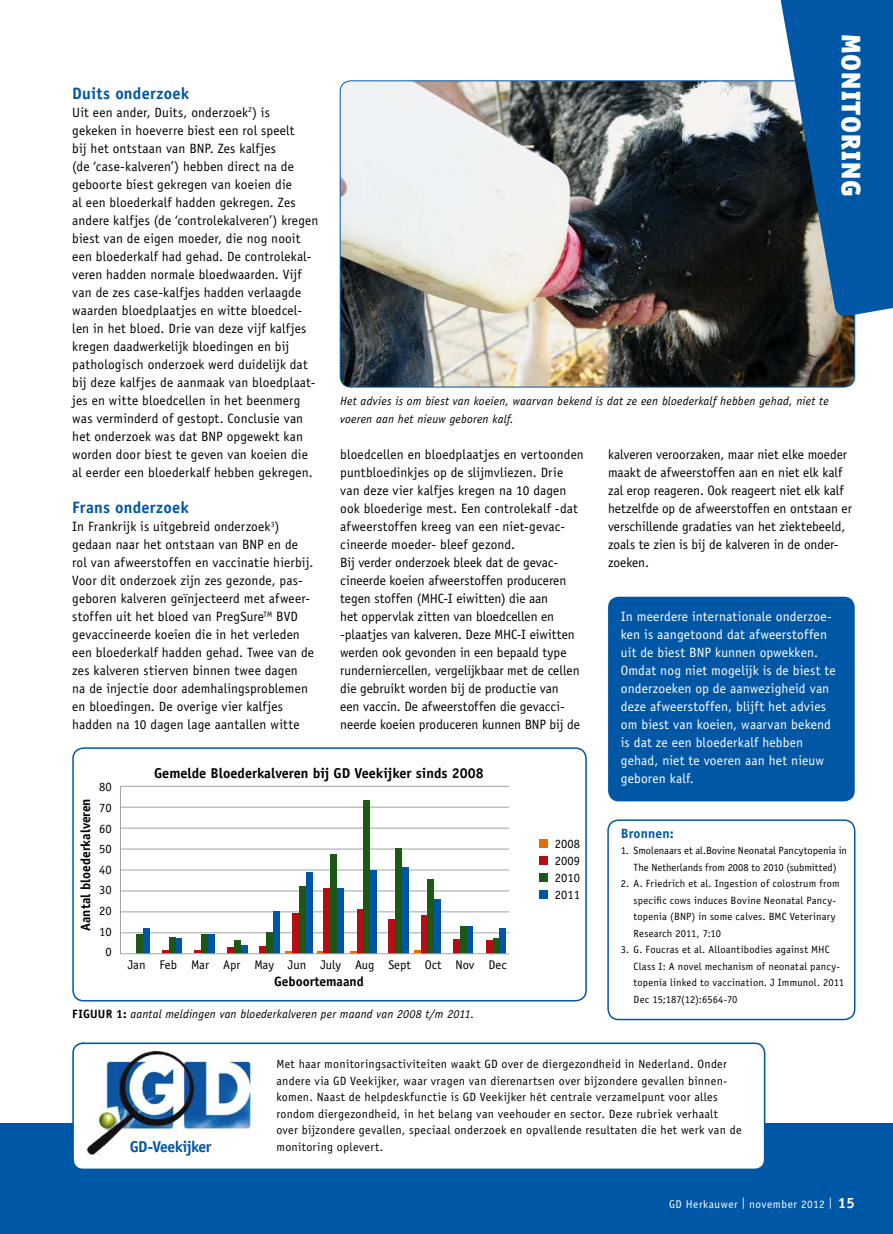
<style>
.page{position:relative;width:893px;height:1234px;background:#fff}
.page>*{position:absolute;margin:0;border:0;box-sizing:border-box;transform-origin:0 0}
.t1{font:900 27px "Officina San ITC";letter-spacing:.03em;color:#fff}
.t2{font:700 16.5px "Officina Sans Std";color:#0057a5}
.t3{font:700 15.75px "Officina Sans Std";color:#0057a5}
.t4{font:700 14.25px "Officina Sans Std";color:#000}
.t5{font:13.5px/18px "Officina Sans Std";letter-spacing:.01em;color:#000}
.t6{font:13.5px/18px "Officina Sans Std";letter-spacing:.01em;color:#fff}
.t7{font:700 13.5px "Officina Sans Std";color:#000}
.t8{font:700 13.5px "Officina Sans Std";color:#0057a5}
.t9{font:12.6px/20.5px "Officina Sans Std";color:#000;text-align:center}
.t10{font:12px/16.5px "Officina Sans Std";letter-spacing:.025em;color:#000}
.t11{font:italic 12px/18px "Officina Sans Std";letter-spacing:.02em;color:#000}
.t12{font:11.25px "Officina Sans Std";letter-spacing:.045em;color:#fff}
.t13{font:10.5px/16.5px "Officina Sans Std";letter-spacing:.015em;color:#000}
.s1{font-weight:700;font-style:normal}
.s2{font-weight:700;font-size:15px}
</style>
<div class="page">
<img style="left:340px;top:82px;width:515px;height:305px">
<div style="left:539px;top:839px;width:9px;height:8px;background:#e56e00"></div>
<div style="left:539px;top:856px;width:9px;height:8px;background:#b40e15"></div>
<div style="left:539px;top:873px;width:9px;height:8px;background:#1c5715"></div>
<div style="left:539px;top:890px;width:9px;height:8px;background:#0056a4"></div>
<svg style="left:120px;top:785px;width:390px;height:169px"></svg>
<div style="left:72px;top:747px;width:515px;height:254px;border:2px solid #0056a4;border-radius:11px"></div>
<div style="left:608px;top:596px;width:247px;height:205px;background:#0057a5;border-radius:11px"></div>
<div style="left:607px;top:819px;width:248px;height:201px;border:2px solid #0057a5;border-radius:11px"></div>
<svg style="left:774px;top:0;width:119px;height:318px;background:#1d5a90"></svg>
<div style="left:0;top:1123px;width:893px;height:110px;background:#0057a5"></div>
<div style="left:73px;top:1043px;width:692px;height:126px;background:#fff;border-radius:10px"></div>
<img style="left:86px;top:1051px;width:167px;height:104px">
<div style="left:72px;top:1042px;width:693px;height:127px;border:2px solid #0057a5;border-radius:10px"></div>
<h1 class="t1" style="left:869px;top:34px;width:164px;rotate:90deg">MONITORING</h1>
<p class="t2" style="left:72px;top:83px;width:118px">Duits onderzoek</p>
<p class="t5" style="left:72px;top:103px;width:248px">Uit een ander, Duits, onderzoek<sup>2</sup>) is<br>gekeken in hoeverre biest een rol speelt<br>bij het ontstaan van BNP. Zes kalfjes<br>(de ‘case-kalveren’) hebben direct na de geboorte biest gekregen van koeien die<br>al een bloederkalf hadden gekregen. Zes andere kalfjes (de ‘controlekalveren’) kregen biest van de eigen moeder, die nog nooit een bloederkalf had gehad. De controlekal&shy;veren hadden normale bloedwaarden. Vijf van de zes case-kalfjes hadden verlaagde waarden bloedplaatjes en witte bloedcel&shy;len in het bloed. Drie van deze vijf kalfjes kregen daadwerkelijk bloedingen en bij pathologisch onderzoek werd duidelijk dat bij deze kalfjes de aanmaak van bloedplaat&shy;jes en witte bloedcellen in het beenmerg was verminderd of gestopt. Conclusie van het onderzoek was dat BNP opgewekt kan worden door biest te geven van koeien die al eerder een bloederkalf hebben gekregen.</p>
<p class="t2" style="left:72px;top:497px;width:118px">Frans onderzoek</p>
<p class="t5" style="left:72px;top:517px;width:243px">In Frankrijk is uitgebreid onderzoek<sup>3</sup>) gedaan naar het ontstaan van BNP en de rol van afweerstoffen en vaccinatie hierbij.<br>Voor dit onderzoek zijn zes gezonde, pas&shy;geboren kalveren geïnjecteerd met afweer&shy;stoffen uit het bloed van PregSure<sup>TM</sup> BVD gevaccineerde koeien die in het verleden een bloederkalf hadden gehad. Twee van de zes kalveren stierven binnen twee dagen na de injectie door ademhalingsproblemen en bloedingen. De overige vier kalfjes hadden na 10 dagen lage aantallen witte</p>
<p class="t11" style="left:340px;top:392px;width:490px">Het advies is om biest van koeien, waarvan bekend is dat ze een bloederkalf hebben gehad, niet te voeren aan het nieuw geboren kalf.</p>
<p class="t5" style="left:340px;top:445px;width:245px">bloedcellen en bloedplaatjes en vertoonden puntbloedinkjes op de slijmvliezen. Drie van deze vier kalfjes kregen na 10 dagen ook bloederige mest. Een controlekalf -dat afweerstoffen kreeg van een niet-gevac&shy;cineerde moeder- bleef gezond.<br>Bij verder onderzoek bleek dat de gevac&shy;cineerde koeien afweerstoffen produceren tegen stoffen (MHC-I eiwitten) die aan<br>het oppervlak zitten van bloedcellen en -plaatjes van kalveren. Deze MHC-I eiwitten werden ook gevonden in een bepaald type runderniercellen, vergelijkbaar met de cellen die gebruikt worden bij de productie van<br>een vaccin. De afweerstoffen die gevacci&shy;neerde koeien produceren kunnen BNP bij de</p>
<p class="t5" style="left:608px;top:445px;width:245px">kalveren veroorzaken, maar niet elke moeder maakt de afweerstoffen aan en niet elk kalf zal erop reageren. Ook reageert niet elk kalf hetzelfde op de afweerstoffen en ontstaan er verschillende gradaties van het ziektebeeld, zoals te zien is bij de kalveren in de onder&shy;zoeken.</p>
<p class="t6" style="left:621px;top:607px;width:216px">In meerdere internationale onderzoe&shy;ken is aangetoond dat afweerstoffen uit de biest BNP kunnen opwekken.<br>Omdat nog niet mogelijk is de biest te onderzoeken op de aanwezigheid van deze afweerstoffen, blijft het advies om biest van koeien, waarvan bekend is dat ze een bloederkalf hebben gehad, niet te voeren aan het nieuw geboren kalf.</p>
<p class="t4" style="left:154px;top:763px;width:331px">Gemelde Bloederkalveren bij GD Veekijker sinds 2008</p>
<p class="t9" style="left:99px;top:776px;width:14px">80<br>70<br>60<br>50<br>40<br>30<br>20<br>10<br>0</p>
<p class="t7" style="left:77px;top:930px;width:134px;rotate:-90deg">Aantal bloederkalveren</p>
<p class="t8" style="left:621px;top:824px;width:54px">Bronnen:</p>
<p class="t13" style="left:621px;top:842px;width:228px;text-align:center">1. Smolenaars et al.Bovine Neonatal Pancytopenia in<br>The Netherlands from 2008 to 2010 (submitted)</p>
<p class="t13" style="left:634px;top:875px;width:208px;text-indent:-13px">2. A. Friedrich et al. Ingestion of colostrum from specific cows induces Bovine Neonatal Pancy&shy;topenia (BNP) in some calves. BMC Veterinary Research 2011, 7:10</p>
<p class="t13" style="left:634px;top:941px;width:212px;text-indent:-13px">3. G. Foucras et al. Alloantibodies against MHC Class I: A novel mechanism of neonatal pancy&shy;topenia linked to vaccination. J Immunol. 2011<br>Dec 15;187(12):6564-70</p>
<p class="t9" style="left:555px;top:833px;width:27px">2008</p>
<p class="t9" style="left:555px;top:851px;width:27px;line-height:17.1px;text-align:justify">2009<br>2010<br>2011</p>
<p class="t9" style="left:160px;top:954px;width:349px">Feb Mar Apr May Jun July Aug Sept Oct Nov Dec</p>
<p class="t9" style="left:128px;top:954px;width:19px">Jan</p>
<p class="t7" style="left:274px;top:972px;width:91px">Geboortemaand</p>
<p class="t11" style="left:72px;top:1004px;width:403px"><span class="s1">Figuu r 1:</span> aantal meldingen van bloederkalveren per maand van 2008 t/m 2011.</p>
<p class="t3" style="left:130px;top:1136px;width:83px">GD -Veekijker</p>
<p class="t10" style="left:276px;top:1055px;width:467px">Met haar monitoringsactiviteiten waakt GD over de diergezondheid in Nederland. Onder andere via GD Veekijker, waar vragen van dierenartsen over bijzondere gevallen binnen&shy;komen. Naast de helpdeskfunctie is GD Veekijker hét centrale verzamelpunt voor alles rondom diergezondheid, in het belang van veehouder en sector. Deze rubriek verhaalt over bijzondere gevallen, speciaal onderzoek en opvallende resultaten die het werk van de monitoring oplevert.</p>
<p class="t12" style="left:669px;top:1197px;width:187px">GD Herkauwer | november 2012 | <span class="s2">15</span></p>
</div>
